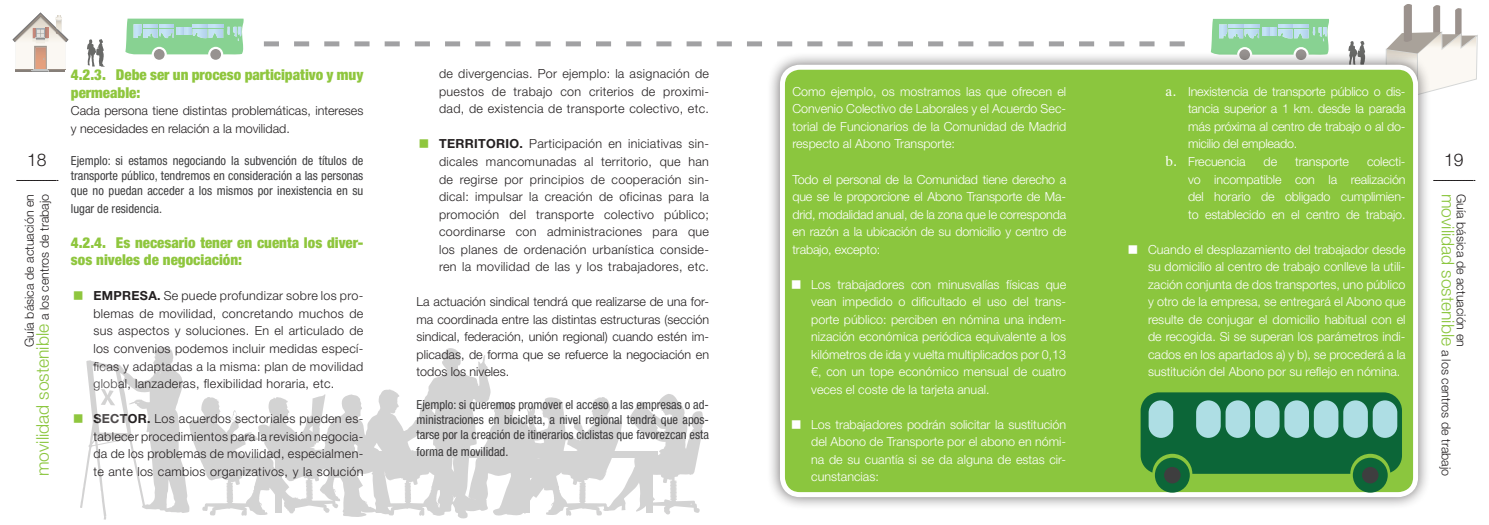
<style>
.page{position:relative;width:1489px;height:525px;background:#fff}
.page>*{position:absolute;margin:0;border:0;box-sizing:border-box;transform-origin:0 0}
.t1{font:300 17.5px "Helvetica Neue LT Std";color:#8bc63e}
.t2{font:300 17.5px "Helvetica Neue LT Std";color:#231f20}
.t3{font:900 condensed 15px/17.5px "Helvetica Neue LT Std";color:#8fc63e}
.t4{font:300 12.5px/17.5px "Helvetica Neue LT Std";color:#fff;text-align:justify}
.t5{font:300 12.5px/17.5px "Helvetica Neue LT Std";color:#231f20;text-align:justify}
.t6{font:condensed 12.5px/15px "Helvetica Neue LT Std";color:#3e3e3f;text-align:justify}
.s1{font-size:17.5px;color:#8bc63e}
.s2{font-weight:700}
.s3{font-family:"Times";font-weight:400;font-size:15px}
</style>
<div class="page">
<svg style="left:17px;top:180px;width:41px;height:1px"></svg>
<svg style="left:12px;top:13px;width:56px;height:59px"></svg>
<svg style="left:87px;top:39px;width:18px;height:28px"></svg>
<img style="left:56px;top:17px;width:6px;height:17px">
<svg style="left:125px;top:19px;width:119px;height:41px;background:#a7d9b7"></svg>
<svg style="left:1437px;top:180px;width:37px;height:1px"></svg>
<svg style="left:1385px;top:4px;width:92px;height:86px"></svg>
<svg style="left:1348px;top:41px;width:17px;height:10px"></svg>
<svg style="left:1211px;top:19px;width:118px;height:32px;background:#9bd6b0"></svg>
<svg style="left:264px;top:41px;width:920px;height:5px"></svg>
<div style="left:766px;top:51px;width:671px;height:465px;background:#231f20;opacity:.65"></div>
<div style="left:782px;top:67px;width:633px;height:427px;background:#8bc63e;border-radius:18px"></div>
<div style="left:780px;top:65px;width:637px;height:432px;border:5px solid #fff;border-radius:18px"></div>
<svg style="left:1140px;top:392px;width:261px;height:100px"></svg>
<svg style="left:80px;top:347px;width:623px;height:172px"></svg>
<h1 class="t2" style="left:27px;top:149px;width:21px">18</h1>
<p class="t5" style="left:22px;top:476px;width:283px;line-height:15px;text-align:right;rotate:-90deg">Guía básica de actuación en<br><span class="s1">movilidad sostenible</span> a los centros de trabajo</p>
<p class="t3" style="left:71px;top:66px;width:294px">4.2.3. Debe ser un proceso participativo y muy permeable:</p>
<p class="t5" style="left:71px;top:102px;width:294px">Cada persona tiene distintas problemáticas, intereses y necesidades en relación a la movilidad.</p>
<p class="t6" style="left:71px;top:153px;width:294px">Ejemplo: si estamos negociando la subvención de títulos de transporte público, tendremos en consideración a las personas que no puedan acceder a los mismos por inexistencia en su</p>
<p class="t6" style="left:71px;top:201px;width:93px">lugar de residencia.</p>
<p class="t3" style="left:71px;top:233px;width:294px">4.2.4. Es necesario tener en cuenta los diver&shy;sos niveles de negociación:</p>
<p class="t5" style="left:93px;top:287px;width:271px"><span class="s2">EMPRESA.</span> Se puede profundizar sobre los pro&shy;blemas de movilidad, concretando muchos de sus aspectos y soluciones. En el articulado de los convenios podemos incluir medidas especí&shy;ficas y adaptadas a la misma: plan de movilidad global, lanzaderas, flexibilidad horaria, etc.</p>
<p class="t5" style="left:93px;top:409px;width:271px"><span class="s2">SECTOR.</span> Los acuerdos sectoriales pueden es&shy;tablecer procedimientos para la revisión negocia&shy;da de los problemas de movilidad, especialmen&shy;te ante los cambios organizativos, y la solución</p>
<p class="t5" style="left:439px;top:65px;width:271px">de divergencias. Por ejemplo: la asignación de puestos de trabajo con criterios de proximi&shy;dad, de existencia de transporte colectivo, etc.</p>
<p class="t5" style="left:439px;top:135px;width:271px"><span class="s2">TERRITORIO.</span> Participación en iniciativas sin&shy;dicales mancomunadas al territorio, que han de regirse por principios de cooperación sin&shy;dical: impulsar la creación de oficinas para la promoción del transporte colectivo público; coordinarse con administraciones para que los planes de ordenación urbanística conside&shy;ren la movilidad de las y los trabajadores, etc.</p>
<p class="t5" style="left:416px;top:292px;width:294px">La actuación sindical tendrá que realizarse de una for&shy;ma coordinada entre las distintas estructuras (sección sindical, federación, unión regional) cuando estén im&shy;plicadas, de forma que se refuerce la negociación en todos los niveles.</p>
<p class="t6" style="left:416px;top:396px;width:294px">Ejemplo: si queremos promover el acceso a las empresas o ad&shy;ministraciones en bicicleta, a nivel regional tendrá que apos&shy;tarse por la creación de itinerarios ciclistas que favorezcan esta</p>
<p class="t6" style="left:416px;top:444px;width:93px">forma de movilidad.</p>
<p class="t4" style="left:792px;top:82px;width:275px">Como ejemplo, os mostramos las que ofrecen el Convenio Colectivo de Laborales y el Acuerdo Sec&shy;torial de Funcionarios de la Comunidad de Madrid respecto al Abono Transporte:</p>
<p class="t4" style="left:792px;top:170px;width:275px">Todo el personal de la Comunidad tiene derecho a que se le proporcione el Abono Transporte de Ma&shy;drid, modalidad anual, de la zona que le corresponda en razón a la ubicación de su domicilio y centro de trabajo, excepto:</p>
<p class="t4" style="left:811px;top:275px;width:256px">Los trabajadores con minusvalías físicas que vean impedido o dificultado el uso del trans&shy;porte público: perciben en nómina una indem&shy;nización económica periódica equivalente a los kilómetros de ida y vuelta multiplicados por 0,13 €, con un tope económico mensual de cuatro veces el coste de la tarjeta anual.</p>
<p class="t4" style="left:811px;top:415px;width:256px">Los trabajadores podrán solicitar la sustitución del Abono de Transporte por el abono en nómi&shy;na de su cuantía si se da alguna de estas cir&shy;cunstancias:</p>
<p class="t4" style="left:1188px;top:82px;width:219px;text-indent:-22px"><span class="s3">a.</span> Inexistencia de transporte público o dis&shy;tancia superior a 1 km. desde la parada más próxima al centro de trabajo o al do&shy;micilio del empleado.</p>
<p class="t4" style="left:1165px;top:152px;width:81px"><span class="s3">b.</span> Frecuencia</p>
<p class="t4" style="left:1263px;top:152px;width:15px">de</p>
<p class="t4" style="left:1294px;top:152px;width:55px">transporte</p>
<p class="t4" style="left:1188px;top:152px;width:219px;text-indent:179px">colecti&shy;vo incompatible con la realización del horario de obligado cumplimien&shy;to establecido en el centro de trabajo.</p>
<p class="t4" style="left:1148px;top:240px;width:259px">Cuando el desplazamiento del trabajador desde su domicilio al centro de trabajo conlleve la utili&shy;zación conjunta de dos transportes, uno público y otro de la empresa, se entregará el Abono que resulte de conjugar el domicilio habitual con el de recogida. Si se superan los parámetros indi&shy;cados en los apartados a) y b), se procederá a la sustitución del Abono por su reflejo en nómina.</p>
<h1 class="t2" style="left:1443px;top:149px;width:21px">19</h1>
<h1 class="t1" style="left:1458px;top:194px;width:153px;rotate:90deg">movilidad sostenible</h1>
<p class="t5" style="left:1470px;top:194px;width:154px;rotate:90deg">Guía básica de actuación en</p>
<p class="t5" style="left:1455px;top:349px;width:128px;rotate:90deg">a los centros de trabajo</p>
</div>
